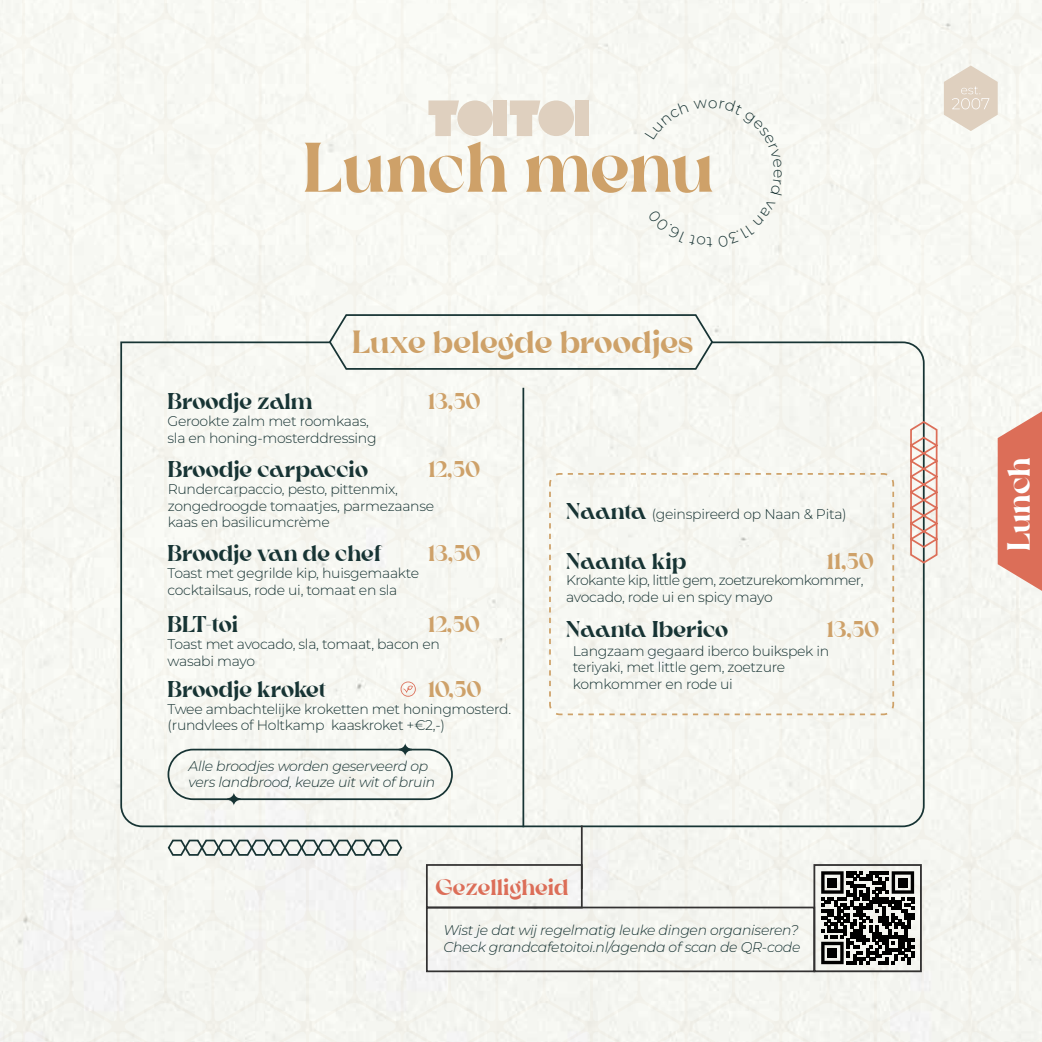
<style>
.page{position:relative;width:1042px;height:1042px;background:#f6f7f2}
.page>*{position:absolute;margin:0;border:0;box-sizing:border-box;transform-origin:0 0}
.t1{font:700 70px "Crake";color:#cea169}
.t2{font:700 32.02px "Crake";color:#cea168}
.t3{font:700 32.02px "Crake";color:#fff}
.t4{font:700 22.75px "Crake";color:#173434}
.t5{font:700 22.75px "Crake";letter-spacing:.005em;color:#cea169}
.t6{font:700 22.75px "Crake";color:#dc6e58}
.t7{font:300 14px/16.8px "Montserrat";letter-spacing:-.02em;color:#173333}
.t8{font:italic 300 14px/16.8px "Montserrat";letter-spacing:-.02em;color:#173333}
.t9{font:300 14px/16.8px "Montserrat";letter-spacing:-.04em;color:#173333}
.s1{font-family:"Crake";font-weight:700;font-size:22.75px;color:#173434}
</style>
<div class="page">
<div style="left:457px;top:100px;width:36px;height:36px;background:#dfd0bf;border-radius:50%"></div>
<div style="left:538px;top:100px;width:36px;height:36px;background:#dfd0bf;border-radius:50%"></div>
<div style="left:575px;top:100px;width:14px;height:36px;background:#dfd0bf"></div>
<div style="left:494px;top:100px;width:13px;height:36px;background:#dfd0bf"></div>
<svg style="left:428px;top:100px;width:31px;height:36px"></svg>
<svg style="left:510px;top:100px;width:30px;height:36px"></svg>
<div style="left:119px;top:341px;width:806px;height:487px;background:#f7f7f2"></div>
<svg style="left:328px;top:313px;width:386px;height:58px"></svg>
<svg style="left:909px;top:420px;width:30px;height:144px"></svg>
<hr style="left:522px;top:388px;width:2px;height:439px;background:#173434">
<hr style="left:581px;top:825px;width:2px;height:64px;background:#333232">
<div style="left:426px;top:906px;width:389px;height:66px;border:2px solid #333232"></div>
<div style="left:813px;top:864px;width:109px;height:108px;border:2px solid #333232"></div>
<div style="left:426px;top:864px;width:157px;height:44px;border:2px solid #333232"></div>
<svg style="left:821px;top:871px;width:93px;height:93px"></svg>
<div style="left:827px;top:877px;width:10px;height:10px;background:#000"></div>
<div style="left:898px;top:877px;width:9px;height:10px;background:#000"></div>
<div style="left:827px;top:948px;width:10px;height:10px;background:#000"></div>
<svg style="left:167px;top:838px;width:236px;height:18px"></svg>
<svg style="left:944px;top:66px;width:53px;height:65px"></svg>
<svg style="left:997px;top:411px;width:45px;height:180px"></svg>
<div style="left:548px;top:472px;width:347px;height:244px;background:#f6f7f2"></div>
<svg style="left:401px;top:681px;width:15px;height:16px"></svg>
<svg style="left:399px;top:743px;width:13px;height:13px"></svg>
<svg style="left:227px;top:793px;width:13px;height:12px"></svg>
<div style="left:168px;top:749px;width:285px;height:51px;border:2px solid #173434;border-radius:25px"></div>
<div style="left:645px;top:99px;width:139px;height:148px;background:#f7f8f3"></div>
<h1 class="t1" style="left:303px;top:126px;width:413px">Lunch menu</h1>
<h3 class="t4" style="left:168px;top:388px;width:146px">Broodje zalm</h3>
<h2 class="t2" style="left:352px;top:323px;width:343px">Luxe belegde broodjes</h2>
<h3 class="t5" style="left:428px;top:388px;width:54px">13,50</h3>
<p class="t7" style="left:168px;top:412px;width:210px">Gerookte zalm met roomkaas, sla en honing-mosterddressing</p>
<h3 class="t4" style="left:168px;top:455px;width:202px">Broodje carpaccio</h3>
<h3 class="t5" style="left:428px;top:455px;width:53px">12,50</h3>
<p class="t7" style="left:168px;top:480px;width:268px">Rundercarpaccio, pesto, pittenmix, zongedroogde tomaatjes, parmezaanse kaas en basilicumcrème</p>
<h3 class="t4" style="left:168px;top:540px;width:216px">Broodje van de chef</h3>
<p class="t7" style="left:168px;top:564px;width:253px">Toast met gegrilde kip, huisgemaakte cocktailsaus, rode ui, tomaat en sla</p>
<h3 class="t4" style="left:168px;top:610px;width:72px">BLT-toi</h3>
<h3 class="t5" style="left:428px;top:540px;width:54px">13,50</h3>
<h3 class="t5" style="left:428px;top:610px;width:53px">12,50</h3>
<p class="t7" style="left:168px;top:635px;width:274px">Toast met avocado, sla, tomaat, bacon en wasabi mayo</p>
<h3 class="t4" style="left:168px;top:675px;width:160px">Broodje kroket</h3>
<h3 class="t5" style="left:428px;top:675px;width:55px">10,50</h3>
<p class="t7" style="left:168px;top:700px;width:345px">Twee ambachtelijke kroketten met honingmosterd. (rundvlees of Holtkamp kaaskroket +€2,-)</p>
<p class="t8" style="left:188px;top:757px;width:248px">Alle broodjes worden geserveerd op vers landbrood, keuze uit wit of bruin</p>
<p class="t7" style="left:566px;top:505px;width:282px"><span class="s1">Naanta</span> (geinspireerd op Naan &amp; Pita)</p>
<h3 class="t4" style="left:566px;top:547px;width:121px">Naanta kip</h3>
<h3 class="t5" style="left:826px;top:547px;width:49px">11,50</h3>
<p class="t9" style="left:566px;top:571px;width:299px">Krokante kip, little gem, zoetzurekomkommer, avocado, rode ui en spicy mayo</p>
<h3 class="t4" style="left:566px;top:616px;width:163px">Naanta Iberico</h3>
<h3 class="t5" style="left:826px;top:616px;width:54px">13,50</h3>
<p class="t7" style="left:573px;top:642px;width:258px">Langzaam gegaard iberco buikspek in teriyaki, met little gem, zoetzure komkommer en rode ui</p>
<h3 class="t6" style="left:436px;top:873px;width:134px">Gezelligheid</h3>
<p class="t8" style="left:443px;top:921px;width:359px">Wist je dat wij regelmatig leuke dingen organiseren?<br>Check grandcafetoitoi.nl/agenda of scan de QR-code</p>
<h2 class="t3" style="left:999px;top:551px;width:95px;rotate:-90deg">Lunch</h2>
</div>
